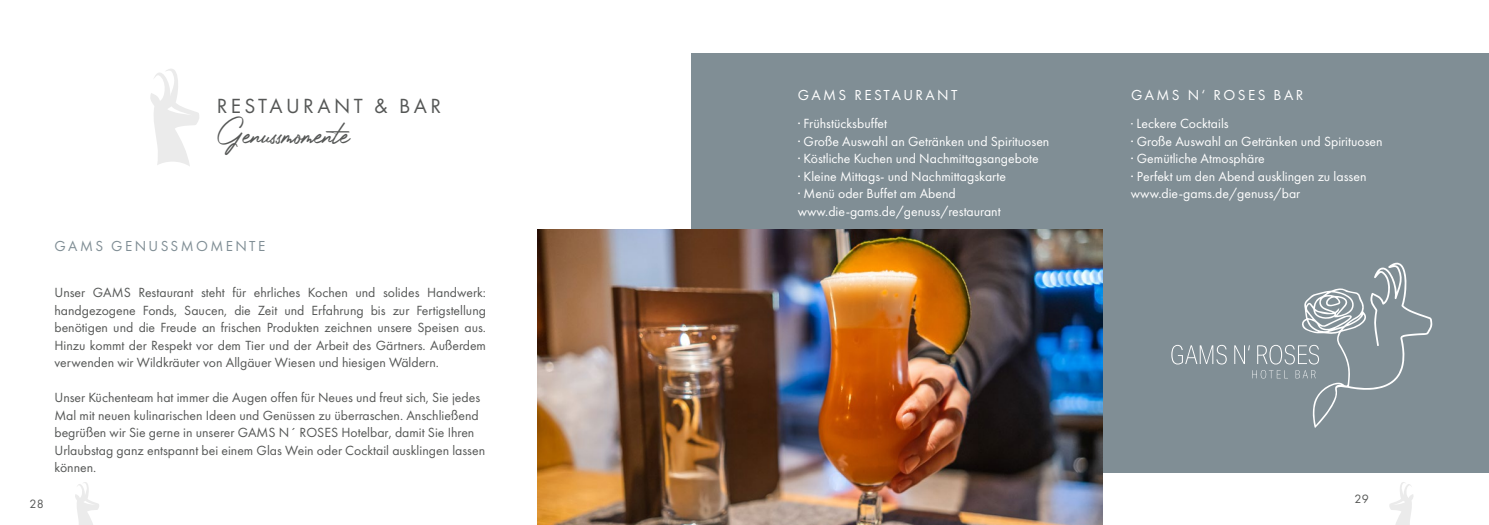
<style>
.page{position:relative;width:1489px;height:525px;background:#fff}
.page>*{position:absolute;margin:0;border:0;box-sizing:border-box;transform-origin:0 0}
.t1{font:35px "Photograph Signature";color:#555756}
.t2{font:21.25px "Futura PT";letter-spacing:.16em;color:#555756}
.t3{font:15px "Futura PT";letter-spacing:.16em;color:#fff}
.t4{font:15px "Futura PT";letter-spacing:.16em;color:#808e95}
.t5{font:13.75px/17.5px "Futura PT";color:#555756;text-align:justify}
.t6{font:13.75px/17.5px "Futura PT";color:#fff}
.t7{font:12.5px "Futura PT";color:#555756}
.s1{font-size:12.5px}
</style>
<div class="page">
<svg style="left:75px;top:482px;width:24px;height:42px"></svg>
<svg style="left:1389px;top:482px;width:24px;height:42px"></svg>
<svg style="left:150px;top:69px;width:49px;height:97px"></svg>
<div style="left:691px;top:53px;width:797px;height:419px;background:#808e95"></div>
<img style="left:538px;top:229px;width:564px;height:295px">
<svg style="left:1171px;top:262px;width:261px;height:166px"></svg>
<h2 class="t2" style="left:217px;top:93px;width:226px">RESTAURANT &amp; BAR</h2>
<h1 class="t1" style="left:217px;top:104px;width:135px">Genussmomente</h1>
<p class="t7" style="left:29px;top:496px;width:16px">28</p>
<p class="t4" style="left:54px;top:237px;width:212px">GAMS GENUSSMOMENTE</p>
<p class="t5" style="left:54px;top:283px;width:433px">Unser GAMS Restaurant steht für ehrliches Kochen und solides Handwerk: handgezogene Fonds, Saucen, die Zeit und Erfahrung bis zur Fertigstellung benötigen und die Freude an frischen Produkten zeichnen unsere Speisen aus.<br>Hinzu kommt der Respekt vor dem Tier und der Arbeit des Gärtners. Außerdem verwenden wir Wildkräuter von Allgäuer Wiesen und hiesigen Wäldern.</p>
<p class="t5" style="left:54px;top:388px;width:432px;text-align:left">Unser Küchenteam hat immer die Augen offen für Neues und freut sich, Sie jedes Mal mit neuen kulinarischen Ideen und Genüssen zu überraschen. Anschließend begrüßen wir Sie gerne in unserer GAMS N´ ROSES Hotelbar, damit Sie Ihren Urlaubstag ganz entspannt bei einem Glas Wein oder Cocktail ausklingen lassen können.</p>
<p class="t3" style="left:797px;top:86px;width:161px">GAMS RESTAURANT</p>
<p class="t6" style="left:797px;top:115px;width:253px">· Frühstücksbuffet<br>· Große Auswahl an Getränken und Spirituosen · Köstliche Kuchen und Nachmittagsangebote<br>· Kleine Mittags- und Nachmittagskarte<br>· Menü oder Buffet am Abend www.die-gams.de/genuss/restaurant</p>
<p class="t3" style="left:1130px;top:86px;width:174px">GAMS N‘ ROSES BAR</p>
<p class="t6" style="left:1130px;top:115px;width:253px"><span class="s1">·</span> Leckere Cocktails<br>· Große Auswahl an Getränken und Spirituosen · Gemütliche Atmosphäre<br>· Perfekt um den Abend ausklingen zu lassen www.die-gams.de/genuss/bar</p>
<p class="t7" style="left:1354px;top:491px;width:16px">29</p>
</div>
